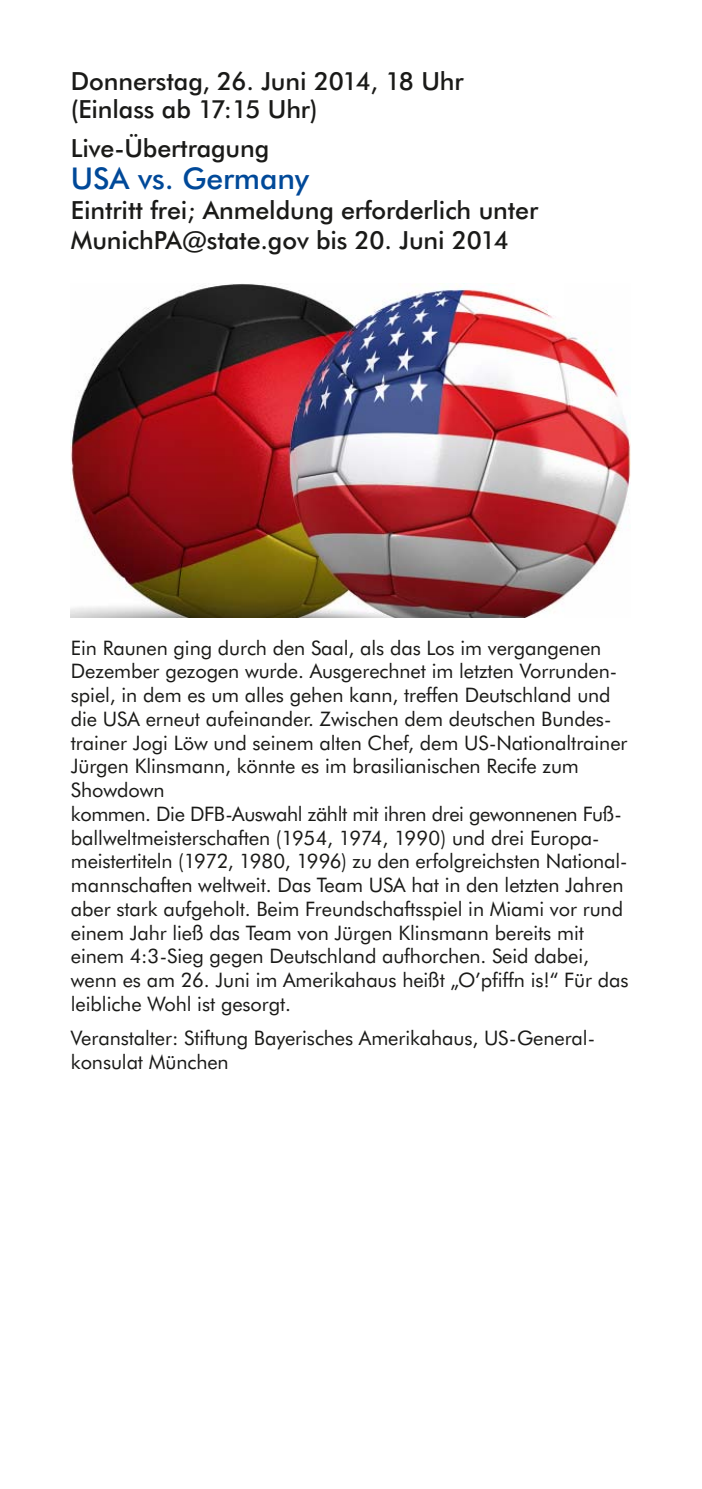
<style>
.page{position:relative;width:702px;height:1489px;background:#fff}
.page>*{position:absolute;margin:0;border:0;box-sizing:border-box;transform-origin:0 0}
.t1{font:500 30px "Futura BT";letter-spacing:-.005em;color:#004999}
.t2{font:500 25px/28px "Futura BT";letter-spacing:-.005em;color:#1a1a18}
.t3{font:20px/23.8px "Futura BT";letter-spacing:-.005em;color:#1a1a18}
</style>
<div class="page">
<img style="left:71px;top:283px;width:560px;height:334px">
<p class="t2" style="left:71px;top:68px;width:394px">Donnerstag, 26. Juni 2014, 18 Uhr (Einlass ab 17:15 Uhr)</p>
<p class="t2" style="left:71px;top:135px;width:200px">Live-Übertragung</p>
<h1 class="t1" style="left:71px;top:164px;width:239px">USA vs. Germany</h1>
<p class="t2" style="left:71px;top:197px;width:469px;line-height:30px">Eintritt frei; Anmeldung erforderlich unter<br>MunichPA@state.gov bis 20. Juni 2014</p>
<p class="t3" style="left:71px;top:636px;width:559px">Ein Raunen ging durch den Saal, als das Los im vergangenen Dezember gezogen wurde. Ausgerechnet im letzten Vorrunden&shy;spiel, in dem es um alles gehen kann, treffen Deutschland und die USA erneut aufeinander. Zwischen dem deutschen Bundes&shy;trainer Jogi Löw und seinem alten Chef, dem US-Nationaltrainer Jürgen Klinsmann, könnte es im brasilianischen Recife zum Showdown<br>kommen. Die DFB-Auswahl zählt mit ihren drei gewonnenen Fuß&shy;ballweltmeisterschaften (1954, 1974, 1990) und drei Europa&shy;meistertiteln (1972, 1980, 1996) zu den erfolgreichsten National&shy;mannschaften weltweit. Das Team USA hat in den letzten Jahren aber stark aufgeholt. Beim Freundschaftsspiel in Miami vor rund einem Jahr ließ das Team von Jürgen Klinsmann bereits mit einem 4:3-Sieg gegen Deutschland aufhorchen. Seid dabei, wenn es am 26. Juni im Amerikahaus heißt „O’pfiffn is!“ Für das leibliche Wohl ist gesorgt.</p>
<p class="t3" style="left:71px;top:1027px;width:525px">Veranstalter: Stiftung Bayerisches Amerikahaus, US-General&shy;konsulat München</p>
</div>
